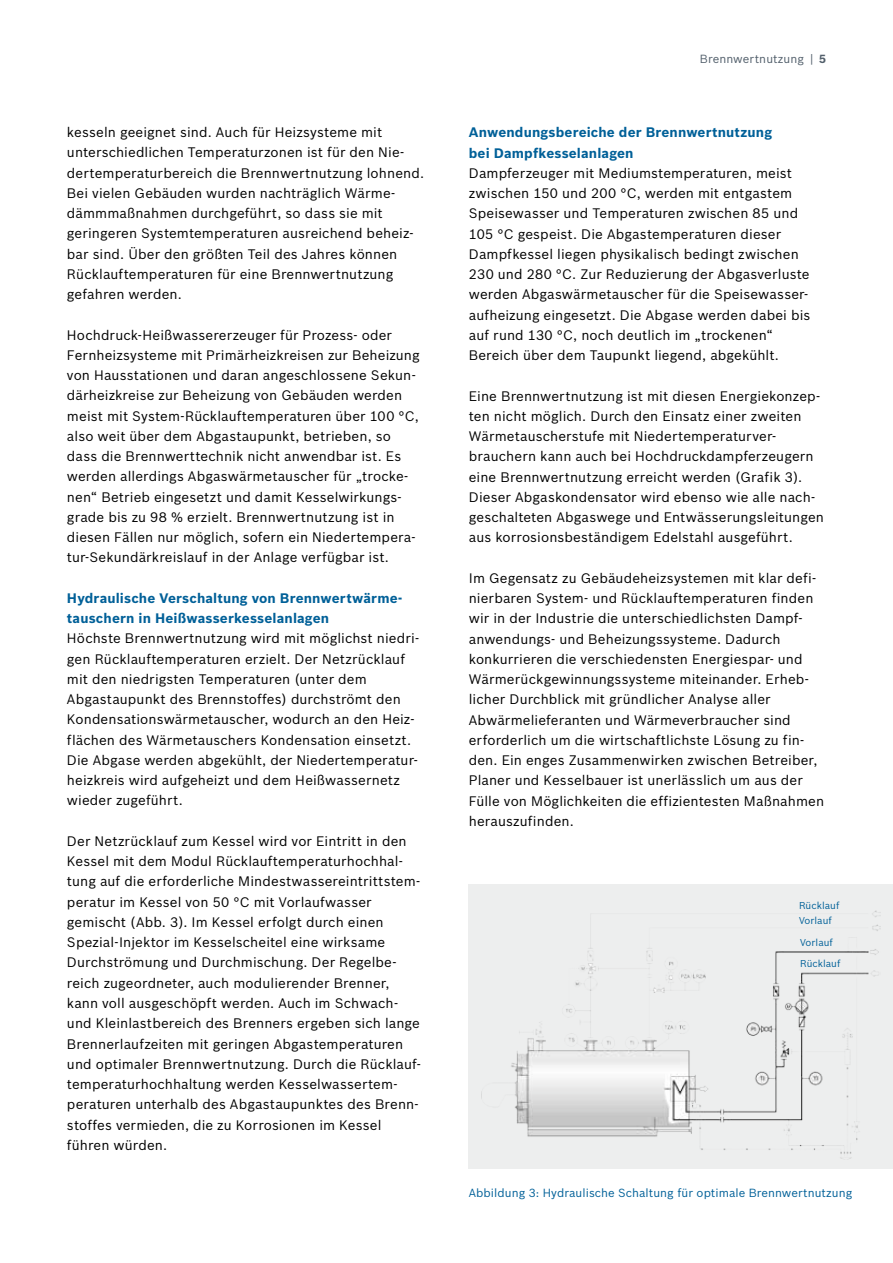
<style>
.page{position:relative;width:893px;height:1263px;background:#fff}
.page>*{position:absolute;margin:0;border:0;box-sizing:border-box;transform-origin:0 0}
.t1{font:13.5px/20.2px "Bosch Sans";letter-spacing:.01em;color:#000}
.t2{font:700 13.5px/20.2px "Bosch Sans";letter-spacing:.01em;color:#006098}
.t3{font:11.55px "Bosch Sans";letter-spacing:.005em;color:#006098}
.t4{font:11.55px "Bosch Sans";letter-spacing:.01em;color:#525f6b}
.t5{font:9.75px/15px "Bosch Sans";letter-spacing:.005em;color:#006098}
.s1{font-weight:700}
</style>
<div class="page">
<div style="left:469px;top:885px;width:424px;height:284px;background:#edeeee"></div>
<img style="left:511px;top:910px;width:370px;height:249px">
<p class="t1" style="left:67px;top:122px;width:359px">kesseln geeignet sind. Auch für Heizsysteme mit unterschiedlichen Temperaturzonen ist für den Nie&shy;dertemperaturbereich die Brennwertnutzung lohnend.<br>Bei vielen Gebäuden wurden nachträglich Wärme&shy;dämmmaßnahmen durchgeführt, so dass sie mit geringeren Systemtemperaturen ausreichend beheiz&shy;bar sind. Über den größten Teil des Jahres können Rücklauftemperaturen für eine Brennwertnutzung gefahren werden.</p>
<p class="t1" style="left:67px;top:324px;width:354px">Hochdruck-Heißwassererzeuger für Prozess- oder Fernheizsysteme mit Primärheizkreisen zur Beheizung von Hausstationen und daran angeschlossene Sekun&shy;därheizkreise zur Beheizung von Gebäuden werden meist mit System-Rücklauftemperaturen über 100 °C, also weit über dem Abgastaupunkt, betrieben, so dass die Brennwerttechnik nicht anwendbar ist. Es werden allerdings Abgaswärmetauscher für „trocke&shy;nen“ Betrieb eingesetzt und damit Kesselwirkungs&shy;grade bis zu 98 % erzielt. Brennwertnutzung ist in diesen Fällen nur möglich, sofern ein Niedertempera&shy;tur-Sekundärkreislauf in der Anlage verfügbar ist.</p>
<p class="t2" style="left:67px;top:588px;width:337px">Hydraulische Verschaltung von Brennwertwärme&shy;tauschern in Heißwasserkesselanlagen</p>
<p class="t1" style="left:67px;top:628px;width:354px">Höchste Brennwertnutzung wird mit möglichst niedri&shy;gen Rücklauftemperaturen erzielt. Der Netzrücklauf mit den niedrigsten Temperaturen (unter dem Abgastaupunkt des Brennstoffes) durchströmt den Kondensationswärmetauscher, wodurch an den Heiz&shy;flächen des Wärmetauschers Kondensation einsetzt.<br>Die Abgase werden abgekühlt, der Niedertemperatur&shy;heizkreis wird aufgeheizt und dem Heißwassernetz wieder zugeführt.</p>
<p class="t1" style="left:67px;top:831px;width:355px">Der Netzrücklauf zum Kessel wird vor Eintritt in den Kessel mit dem Modul Rücklauftemperaturhochhal&shy;tung auf die erforderliche Mindestwassereintrittstem&shy;peratur im Kessel von 50 °C mit Vorlaufwasser gemischt (Abb. 3). Im Kessel erfolgt durch einen Spezial-Injektor im Kesselscheitel eine wirksame Durchströmung und Durchmischung. Der Regelbe&shy;reich zugeordneter, auch modulierender Brenner, kann voll ausgeschöpft werden. Auch im Schwach&shy;und Kleinlastbereich des Brenners ergeben sich lange Brennerlaufzeiten mit geringen Abgastemperaturen und optimaler Brennwertnutzung. Durch die Rücklauf&shy;temperaturhochhaltung werden Kesselwassertem&shy;peraturen unterhalb des Abgastaupunktes des Brenn&shy;stoffes vermieden, die zu Korrosionen im Kessel führen würden.</p>
<p class="t4" style="left:700px;top:52px;width:128px">Brennwertnutzung | <span class="s1">5</span></p>
<p class="t2" style="left:469px;top:122px;width:305px">Anwendungsbereiche der Brennwertnutzung bei Dampfkesselanlagen</p>
<p class="t1" style="left:469px;top:163px;width:343px">Dampferzeuger mit Mediumstemperaturen, meist zwischen 150 und 200 °C, werden mit entgastem Speisewasser und Temperaturen zwischen 85 und 105 °C gespeist. Die Abgastemperaturen dieser Dampfkessel liegen physikalisch bedingt zwischen 230 und 280 °C. Zur Reduzierung der Abgasverluste werden Abgaswärmetauscher für die Speisewasser&shy;aufheizung eingesetzt. Die Abgase werden dabei bis auf rund 130 °C, noch deutlich im „trockenen“ Bereich über dem Taupunkt liegend, abgekühlt.</p>
<p class="t1" style="left:469px;top:385px;width:357px">Eine Brennwertnutzung ist mit diesen Energiekonzep&shy;ten nicht möglich. Durch den Einsatz einer zweiten Wärmetauscherstufe mit Niedertemperaturver&shy;brauchern kann auch bei Hochdruckdampferzeugern eine Brennwertnutzung erreicht werden (Grafik 3).<br>Dieser Abgaskondensator wird ebenso wie alle nach&shy;geschalteten Abgaswege und Entwässerungsleitungen aus korrosionsbeständigem Edelstahl ausgeführt.</p>
<p class="t1" style="left:469px;top:568px;width:357px">Im Gegensatz zu Gebäudeheizsystemen mit klar defi&shy;nierbaren System- und Rücklauftemperaturen finden wir in der Industrie die unterschiedlichsten Dampf&shy;anwendungs- und Beheizungssysteme. Dadurch konkurrieren die verschiedensten Energiespar- und Wärmerückgewinnungssysteme miteinander. Erheb&shy;licher Durchblick mit gründlicher Analyse aller Abwärmelieferanten und Wärmeverbraucher sind erforderlich um die wirtschaftlichste Lösung zu fin&shy;den. Ein enges Zusammenwirken zwischen Betreiber, Planer und Kesselbauer ist unerlässlich um aus der Fülle von Möglichkeiten die effizientesten Maßnahmen herauszufinden.</p>
<p class="t5" style="left:799px;top:898px;width:42px">Rücklauf<br>Vorlauf</p>
<p class="t5" style="left:800px;top:932px;width:42px;line-height:21px">Vorlauf<br>Rücklauf</p>
<p class="t3" style="left:469px;top:1186px;width:385px">Abbildung 3: Hydraulische Schaltung für optimale Brennwertnutzung</p>
</div>
